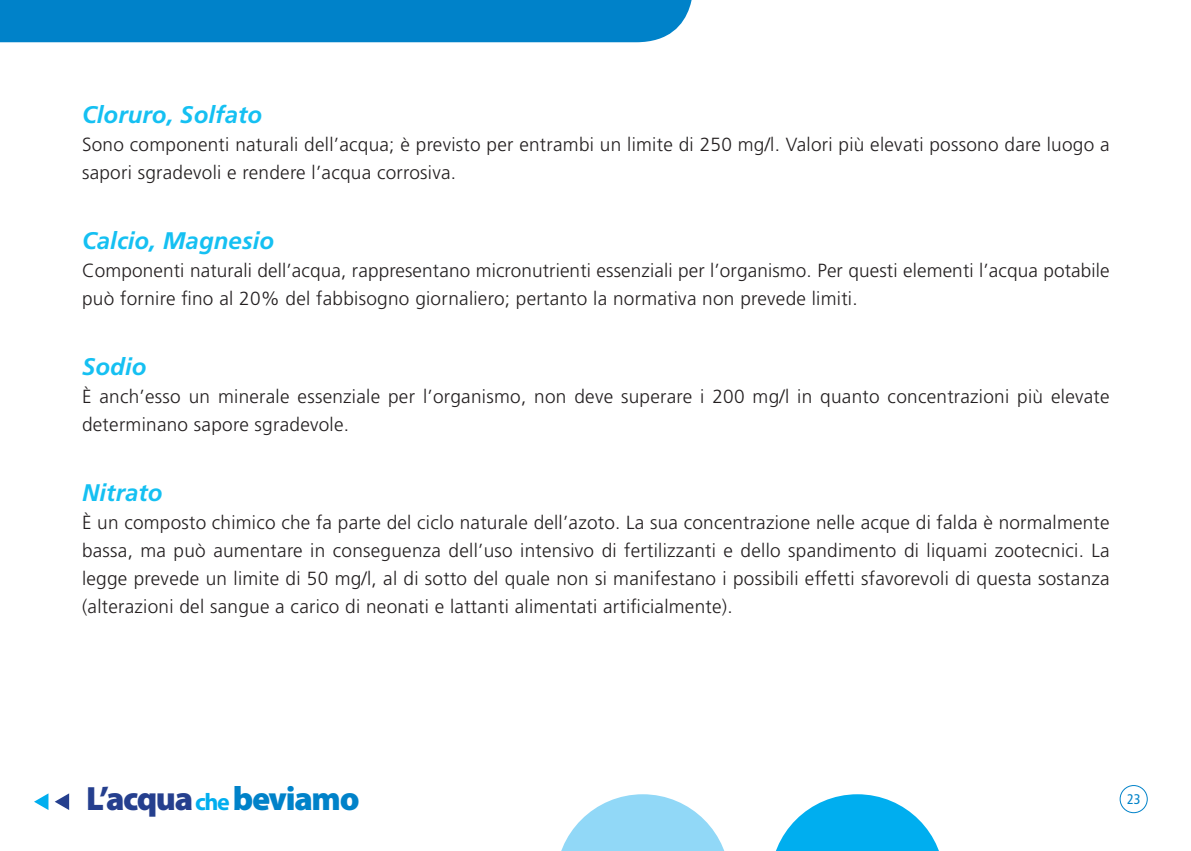
<style>
.page{position:relative;width:1191px;height:851px;background:#fff}
.page>*{position:absolute;margin:0;border:0;box-sizing:border-box;transform-origin:0 0}
.t1{font:900 33.8px "Myriad Pro";letter-spacing:-.04em;color:#253f8e}
.t2{font:italic 700 24px "Frutiger LT Std";letter-spacing:.005em;color:#15c0f2}
.t3{font:300 19px/28px "Frutiger LT Std";letter-spacing:.015em;color:#231f20}
.t4{font:condensed 14px "Frutiger LT Std";color:#0082c9}
.s1{font-weight:700;font-size:24px;color:#00aeef}
.s2{color:#0082c9}
</style>
<div class="page">
<div style="left:0;top:0;width:692px;height:42px;background:#0082c9"></div>
<svg style="left:55px;top:793px;width:14px;height:16px"></svg>
<svg style="left:34px;top:793px;width:14px;height:16px"></svg>
<div style="left:1119px;top:784px;width:28px;height:29px;border:1px solid #0082c9;border-radius:50%"></div>
<svg style="left:776px;top:794px;width:163px;height:56px"></svg>
<svg style="left:561px;top:794px;width:163px;height:56px"></svg>
<p class="t2" style="left:82px;top:105px;width:182px">Cloruro, Solfato</p>
<p class="t3" style="left:82px;top:132px;width:1029px">Sono componenti naturali dell’acqua; è previsto per entrambi un limite di 250 mg/l. Valori più elevati possono dare luogo a sapori sgradevoli e rendere l’acqua corrosiva.</p>
<p class="t2" style="left:82px;top:231px;width:194px">Calcio, Magnesio</p>
<p class="t3" style="left:82px;top:258px;width:1029px">Componenti naturali dell’acqua, rappresentano micronutrienti essenziali per l’organismo. Per questi elementi l’acqua potabile può fornire fino al 20% del fabbisogno giornaliero; pertanto la normativa non prevede limiti.</p>
<p class="t2" style="left:82px;top:357px;width:66px">Sodio</p>
<p class="t3" style="left:82px;top:384px;width:1029px">È anch’esso un minerale essenziale per l’organismo, non deve superare i 200 mg/l in quanto concentrazioni più elevate determinano sapore sgradevole.</p>
<p class="t2" style="left:82px;top:483px;width:82px">Nitrato</p>
<p class="t3" style="left:82px;top:510px;width:1029px;text-align:justify">È un composto chimico che fa parte del ciclo naturale dell’azoto. La sua concentrazione nelle acque di falda è normalmente bassa, ma può aumentare in conseguenza dell’uso intensivo di fertilizzanti e dello spandimento di liquami zootecnici. La legge prevede un limite di 50 mg/l, al di sotto del quale non si manifestano i possibili effetti sfavorevoli di questa sostanza (alterazioni del sangue a carico di neonati e lattanti alimentati artificialmente).</p>
<h1 class="t1" style="left:86px;top:785px;width:275px">L’acqua<span class="s1">che</span> <span class="s2">beviamo</span></h1>
<p class="t4" style="left:1127px;top:793px;width:15px">23</p>
</div>
